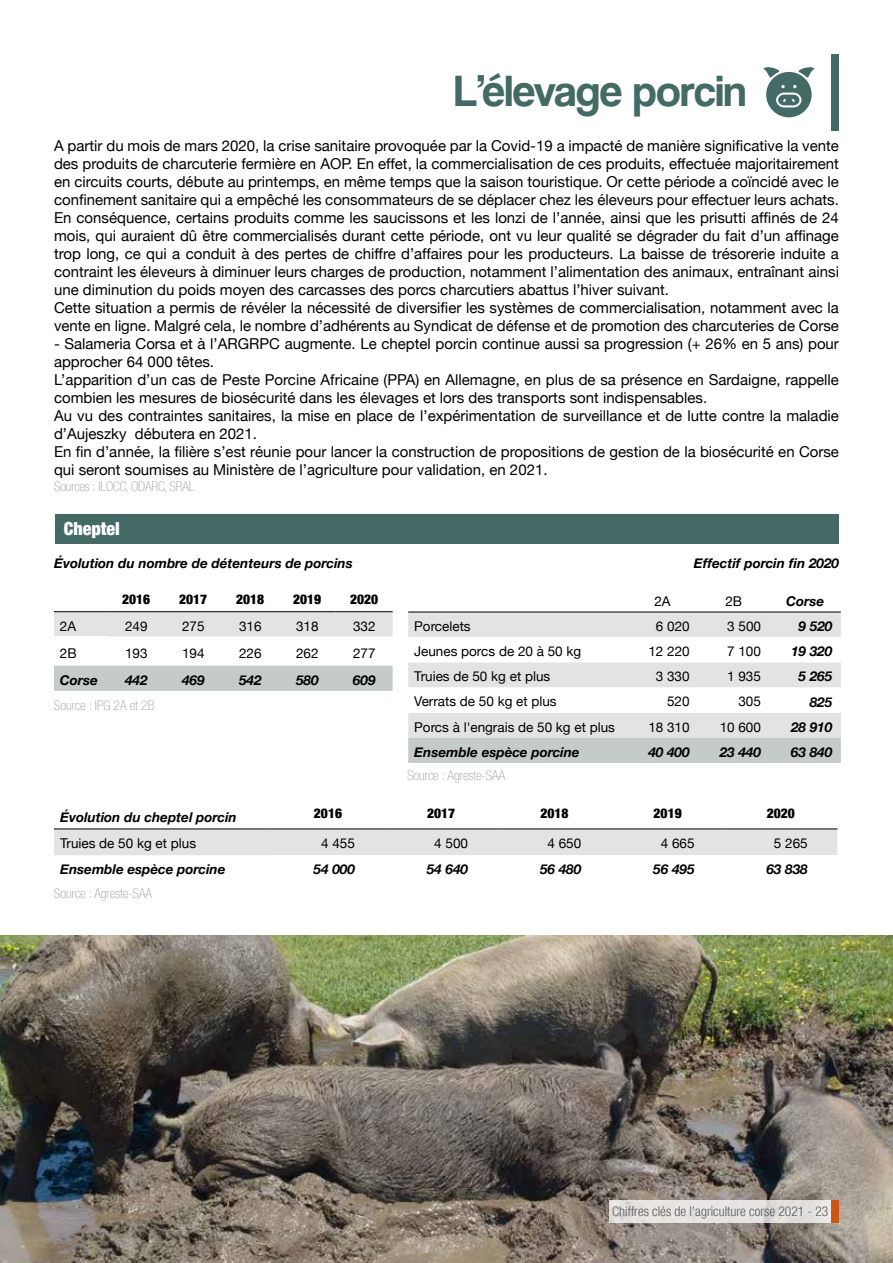
<style>
.page{position:relative;width:893px;height:1263px;background:#fff}
.page>*{position:absolute;margin:0;border:0;box-sizing:border-box;transform-origin:0 0}
.t1{font:45px "Coolvetica Rg";color:#436a64}
.t2{font:900 condensed 18px "Helvetica Neue";color:#fff}
.t3{font:15px/18px "Helvetica Neue";color:#000}
.t4{font:italic 700 13.5px "Helvetica Neue";color:#000}
.t5{font:13.5px "Helvetica Neue";color:#000}
.t6{font:100 condensed 13.5px "Helvetica Neue";color:#9c9e9f}
.t7{font:900 condensed 13.5px "Helvetica Neue";color:#000}
.t8{font:300 condensed 13.5px "Helvetica Neue";color:#58585a}
</style>
<div class="page">
<div style="left:831px;top:54px;width:8px;height:77px;background:#436a64"></div>
<div style="left:55px;top:514px;width:784px;height:30px;background:#436a64"></div>
<svg style="left:408px;top:611px;width:433px;height:1px"></svg>
<div style="left:408px;top:613px;width:433px;height:125px;background:#e1e4e3"></div>
<svg style="left:408px;top:637px;width:433px;height:76px"></svg>
<div style="left:408px;top:738px;width:433px;height:25px;background:#c4cbc9"></div>
<hr style="left:408px;top:612px;width:219px;height:1px;background:#000">
<hr style="left:627px;top:612px;width:71px;height:1px;background:#000">
<hr style="left:698px;top:612px;width:71px;height:1px;background:#000">
<hr style="left:769px;top:612px;width:72px;height:1px;background:#000">
<svg style="left:54px;top:612px;width:339px;height:79px"></svg>
<hr style="left:54px;top:611px;width:54px;height:1px;background:#000">
<hr style="left:108px;top:611px;width:57px;height:1px;background:#000">
<hr style="left:165px;top:611px;width:57px;height:1px;background:#000">
<hr style="left:222px;top:611px;width:57px;height:1px;background:#000">
<hr style="left:279px;top:611px;width:57px;height:1px;background:#000">
<hr style="left:336px;top:611px;width:57px;height:1px;background:#000">
<svg style="left:54px;top:828px;width:783px;height:1px"></svg>
<div style="left:54px;top:830px;width:783px;height:25px;background:#e1e4e3"></div>
<hr style="left:54px;top:829px;width:217px;height:1px;background:#000">
<hr style="left:271px;top:829px;width:114px;height:1px;background:#000">
<hr style="left:385px;top:829px;width:113px;height:1px;background:#000">
<hr style="left:498px;top:829px;width:113px;height:1px;background:#000">
<hr style="left:611px;top:829px;width:113px;height:1px;background:#000">
<hr style="left:724px;top:829px;width:113px;height:1px;background:#000">
<svg style="left:763px;top:67px;width:52px;height:50px"></svg>
<img style="left:0;top:935px;width:893px;height:328px">
<svg style="left:609px;top:1200px;width:222px;height:22px;background:#e4e2e0"></svg>
<div style="left:831px;top:1200px;width:8px;height:22px;background:#cc5514"></div>
<h1 class="t1" style="left:455px;top:64px;width:293px">L’élevage porcin</h1>
<p class="t3" style="left:54px;top:137px;width:786px">A partir du mois de mars 2020, la crise sanitaire provoquée par la Covid-19 a impacté de manière significative la vente des produits de charcuterie fermière en AOP. En effet, la commercialisation de ces produits, effectuée majoritairement en circuits courts, débute au printemps, en même temps que la saison touristique. Or cette période a coïncidé avec le confinement sanitaire qui a empêché les consommateurs de se déplacer chez les éleveurs pour effectuer leurs achats.<br>En conséquence, certains produits comme les saucissons et les lonzi de l’année, ainsi que les prisutti affinés de 24 mois, qui auraient dû être commercialisés durant cette période, ont vu leur qualité se dégrader du fait d’un affinage trop long, ce qui a conduit à des pertes de chiffre d’affaires pour les producteurs. La baisse de trésorerie induite a contraint les éleveurs à diminuer leurs charges de production, notamment l’alimentation des animaux, entraînant ainsi une diminution du poids moyen des carcasses des porcs charcutiers abattus l’hiver suivant.<br>Cette situation a permis de révéler la nécessité de diversifier les systèmes de commercialisation, notamment avec la vente en ligne. Malgré cela, le nombre d’adhérents au Syndicat de défense et de promotion des charcuteries de Corse</p>
<p class="t3" style="left:54px;top:335px;width:786px">- Salameria Corsa et à l’ARGRPC augmente. Le cheptel porcin continue aussi sa progression (+ 26% en 5 ans) pour approcher 64 000 têtes.<br>L’apparition d’un cas de Peste Porcine Africaine (PPA) en Allemagne, en plus de sa présence en Sardaigne, rappelle combien les mesures de biosécurité dans les élevages et lors des transports sont indispensables.<br>Au vu des contraintes sanitaires, la mise en place de l’expérimentation de surveillance et de lutte contre la maladie d’Aujeszky débutera en 2021.<br>En fin d’année, la filière s’est réunie pour lancer la construction de propositions de gestion de la biosécurité en Corse qui seront soumises au Ministère de l’agriculture pour validation, en 2021.</p>
<p class="t6" style="left:54px;top:479px;width:142px">Sources : ILOCC, ODARC, SRAL</p>
<p class="t2" style="left:64px;top:518px;width:58px">Cheptel</p>
<p class="t4" style="left:54px;top:555px;width:300px">Évolution du nombre de détenteurs de porcins</p>
<p class="t4" style="left:694px;top:555px;width:147px">Effectif porcin fin 2020</p>
<p class="t7" style="left:122px;top:591px;width:30px">2016</p>
<p class="t7" style="left:179px;top:591px;width:30px">2017</p>
<p class="t7" style="left:236px;top:591px;width:30px">2018</p>
<p class="t7" style="left:293px;top:591px;width:30px">2019</p>
<p class="t7" style="left:350px;top:591px;width:30px">2020</p>
<p class="t5" style="left:60px;top:618px;width:18px">2A</p>
<p class="t5" style="left:125px;top:618px;width:24px">249</p>
<p class="t5" style="left:182px;top:618px;width:24px">275</p>
<p class="t5" style="left:239px;top:618px;width:24px">316</p>
<p class="t5" style="left:296px;top:618px;width:24px">318</p>
<p class="t5" style="left:353px;top:618px;width:24px">332</p>
<p class="t5" style="left:60px;top:645px;width:18px">2B</p>
<p class="t5" style="left:125px;top:645px;width:24px">193</p>
<p class="t5" style="left:182px;top:645px;width:24px">194</p>
<p class="t5" style="left:239px;top:645px;width:24px">226</p>
<p class="t5" style="left:296px;top:645px;width:24px">262</p>
<p class="t5" style="left:353px;top:645px;width:24px">277</p>
<p class="t4" style="left:60px;top:672px;width:40px">Corse</p>
<p class="t4" style="left:125px;top:672px;width:24px">442</p>
<p class="t4" style="left:182px;top:672px;width:24px">469</p>
<p class="t4" style="left:239px;top:672px;width:24px">542</p>
<p class="t4" style="left:296px;top:672px;width:24px">580</p>
<p class="t4" style="left:353px;top:672px;width:24px">609</p>
<p class="t6" style="left:54px;top:697px;width:102px">Source : IPG 2A et 2B</p>
<p class="t5" style="left:654px;top:593px;width:18px">2A</p>
<p class="t5" style="left:725px;top:593px;width:18px">2B</p>
<p class="t4" style="left:786px;top:593px;width:40px">Corse</p>
<p class="t5" style="left:414px;top:618px;width:58px">Porcelets</p>
<p class="t5" style="left:656px;top:618px;width:35px">6 020</p>
<p class="t5" style="left:727px;top:618px;width:35px">3 500</p>
<p class="t4" style="left:798px;top:618px;width:35px">9 520</p>
<p class="t5" style="left:414px;top:643px;width:169px">Jeunes porcs de 20 à 50 kg</p>
<p class="t5" style="left:648px;top:643px;width:43px">12 220</p>
<p class="t5" style="left:727px;top:643px;width:35px">7 100</p>
<p class="t4" style="left:791px;top:643px;width:43px">19 320</p>
<p class="t5" style="left:414px;top:668px;width:138px">Truies de 50 kg et plus</p>
<p class="t5" style="left:656px;top:668px;width:35px">3 330</p>
<p class="t5" style="left:727px;top:668px;width:35px">1 935</p>
<p class="t4" style="left:798px;top:668px;width:35px">5 265</p>
<p class="t5" style="left:414px;top:694px;width:144px">Verrats de 50 kg et plus</p>
<p class="t5" style="left:667px;top:694px;width:24px">520</p>
<p class="t5" style="left:738px;top:694px;width:24px">305</p>
<p class="t4" style="left:810px;top:693px;width:24px">825</p>
<p class="t5" style="left:414px;top:719px;width:202px">Porcs à l'engrais de 50 kg et plus</p>
<p class="t5" style="left:648px;top:719px;width:43px">18 310</p>
<p class="t5" style="left:720px;top:719px;width:43px">10 600</p>
<p class="t4" style="left:791px;top:719px;width:43px">28 910</p>
<p class="t4" style="left:414px;top:744px;width:167px">Ensemble espèce porcine</p>
<p class="t4" style="left:648px;top:744px;width:43px">40 400</p>
<p class="t4" style="left:720px;top:744px;width:43px">23 440</p>
<p class="t4" style="left:791px;top:744px;width:43px">63 840</p>
<p class="t6" style="left:407px;top:768px;width:100px">Source : Agreste-SAA</p>
<p class="t4" style="left:60px;top:809px;width:178px">Évolution du cheptel porcin</p>
<p class="t7" style="left:314px;top:805px;width:30px">2016</p>
<p class="t7" style="left:427px;top:805px;width:30px">2017</p>
<p class="t7" style="left:540px;top:805px;width:30px">2018</p>
<p class="t7" style="left:654px;top:805px;width:30px">2019</p>
<p class="t7" style="left:767px;top:805px;width:30px">2020</p>
<p class="t5" style="left:60px;top:835px;width:138px">Truies de 50 kg et plus</p>
<p class="t5" style="left:321px;top:835px;width:35px">4 455</p>
<p class="t5" style="left:434px;top:835px;width:35px">4 500</p>
<p class="t5" style="left:547px;top:835px;width:35px">4 650</p>
<p class="t5" style="left:661px;top:835px;width:35px">4 665</p>
<p class="t5" style="left:774px;top:835px;width:35px">5 265</p>
<p class="t4" style="left:60px;top:861px;width:167px">Ensemble espèce porcine</p>
<p class="t4" style="left:314px;top:861px;width:43px">54 000</p>
<p class="t4" style="left:427px;top:861px;width:43px">54 640</p>
<p class="t4" style="left:540px;top:861px;width:43px">56 480</p>
<p class="t4" style="left:653px;top:861px;width:43px">56 495</p>
<p class="t4" style="left:766px;top:861px;width:43px">63 838</p>
<p class="t6" style="left:54px;top:886px;width:100px">Source : Agreste-SAA</p>
<p class="t8" style="left:612px;top:1203px;width:218px">Chiffres clés de l’agriculture corse 2021 - 23</p>
</div>
